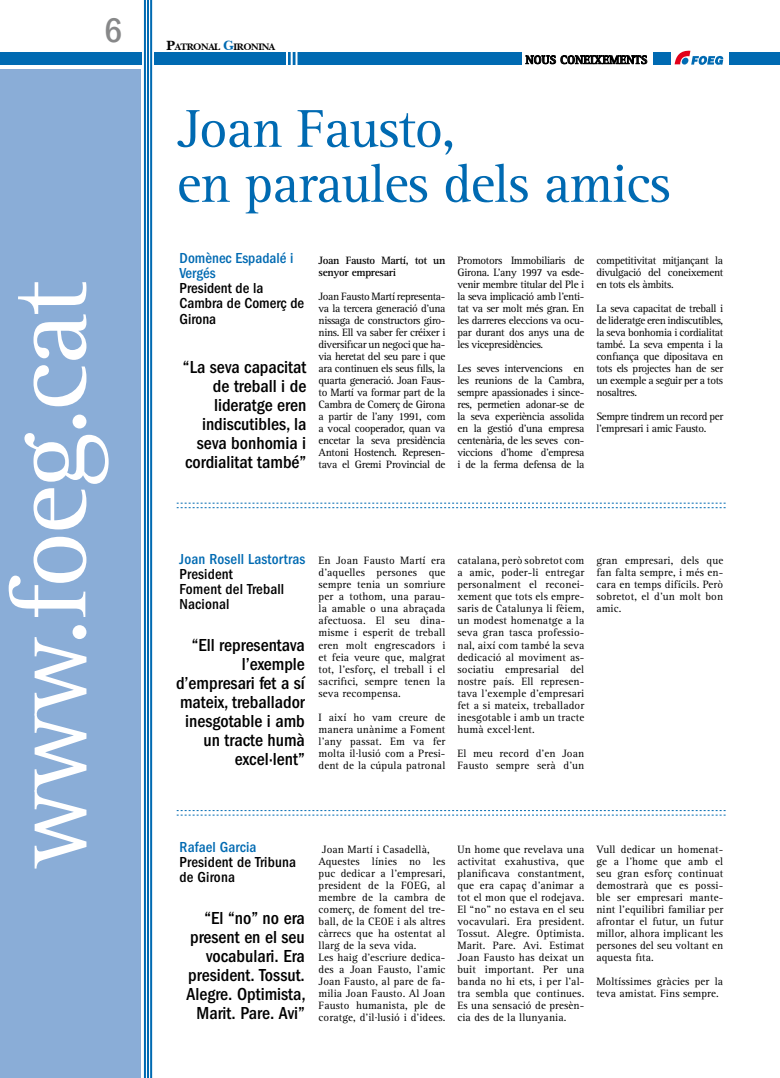
<style>
.page{position:relative;width:780px;height:1078px;background:#fff}
.page>*{position:absolute;margin:0;border:0;box-sizing:border-box;transform-origin:0 0}
.t1{font:110.3px "Rotis Serif";letter-spacing:-.03em;color:#fff}
.t2{font:55px/55px "Rotis Serif";letter-spacing:-.02em;color:#006ab2}
.t3{font:500 condensed 18px/19px "Franklin Gothic";color:#000;text-align:right}
.t4{font:500 condensed 15px/15px "Franklin Gothic";letter-spacing:.01em;color:#000}
.t5{font:500 condensed 15px/15px "Franklin Gothic";letter-spacing:.01em;color:#006ab2}
.t6{font:700 12px "Rotis Serif";letter-spacing:.01em;color:#000}
.t7{font:11px/12px "Rotis Serif";letter-spacing:.01em;color:#000;text-align:justify}
.t8{font:11px/12px "Rotis Serif";letter-spacing:-.03em;color:#000}
.t9{font:700 11px/12px "Rotis Serif";letter-spacing:-.03em;color:#000}
.t10{font:9.8px "New BAS Kbold";letter-spacing:-.045em;color:#000}
.s1{font-size:14px}
.s2{font-size:14px;color:#006ab2}
</style>
<div class="page">
<div style="left:0;top:69px;width:141px;height:1008px;background:#8aadd7"></div>
<div style="left:155px;top:52px;width:516px;height:12px;background:#006ab2"></div>
<svg style="left:674px;top:50px;width:49px;height:15px"></svg>
<div style="left:729px;top:52px;width:51px;height:12px;background:#006ab2"></div>
<hr style="left:286px;top:47px;width:2px;height:28px;background:#fff">
<hr style="left:291px;top:47px;width:2px;height:28px;background:#fff">
<hr style="left:295px;top:47px;width:2px;height:28px;background:#fff">
<hr style="left:144px;top:0;width:2px;height:1077px;background:#006ab2">
<hr style="left:147px;top:0;width:2px;height:1077px;background:#006ab2">
<hr style="left:150px;top:0;width:2px;height:1077px;background:#006ab2">
<div style="left:0;top:52px;width:141px;height:12px;background:#006ab2"></div>
<div style="left:522px;top:50px;width:130px;height:17px;background:#fff"></div>
<svg style="left:525px;top:55px;width:122px;height:10px"></svg>
<svg style="left:177px;top:810px;width:548px;height:5px"></svg>
<svg style="left:177px;top:503px;width:548px;height:5px"></svg>
<h1 class="t1" style="left:-14px;top:868px;width:589px;rotate:-90deg">www.foeg.cat</h1>
<p class="t10" style="left:166px;top:41px;width:110px"><span class="s1">P</span>ATRONAL <span class="s2">G</span>IRONINA</p>
<p class="t6" style="left:525px;top:53px;width:123px">NOUS CONEIXEMENTS</p>
<h2 class="t2" style="left:177px;top:103px;width:495px">Joan Fausto,<br>en paraules dels amics</h2>
<h3 class="t5" style="left:180px;top:251px;width:115px">Domènec Espadalé i<br>Vergés</h3>
<h3 class="t4" style="left:180px;top:281px;width:126px">President de la<br>Cambra de Comerç de<br>Girona</h3>
<p class="t9" style="left:318px;top:255px;width:128px">Joan Fausto Martí, tot un senyor empresari</p>
<p class="t7" style="left:318px;top:291px;width:128px">Joan Fausto Martí representa&shy;va la tercera generació d’una nissaga de constructors giro&shy;nins. Ell va saber fer créixer i diversificar un negoci que ha&shy;via heretat del seu pare i que ara continuen els seus fills, la quarta generació. Joan Faus&shy;to Martí va formar part de la Cambra de Comerç de Girona a partir de l’any 1991, com a vocal cooperador, quan va encetar la seva presidència Antoni Hostench. Represen&shy;tava el Gremi Provincial de</p>
<p class="t7" style="left:457px;top:255px;width:128px">Promotors Immobiliaris de Girona. L’any 1997 va esde&shy;venir membre titular del Ple i la seva implicació amb l’enti&shy;tat va ser molt més gran. En les darreres eleccions va ocu&shy;par durant dos anys una de les vicepresidències.</p>
<p class="t7" style="left:457px;top:363px;width:128px">Les seves intervencions en les reunions de la Cambra, sempre apassionades i since&shy;res, permetien adonar-se de la seva experiència assolida en la gestió d’una empresa centenària, de les seves con&shy;viccions d’home d’empresa i de la ferma defensa de la</p>
<p class="t7" style="left:596px;top:255px;width:128px">competitivitat mitjançant la divulgació del coneixement en tots els àmbits.</p>
<p class="t7" style="left:596px;top:303px;width:128px">La seva capacitat de treball i de lideratge eren indiscutibles, la seva bonhomia i cordialitat també. La seva empenta i la confiança que dipositava en tots els projectes han de ser un exemple a seguir per a tots nosaltres.</p>
<p class="t8" style="left:596px;top:411px;width:128px">Sempre tindrem un record per l’empresari i amic Fausto.</p>
<h3 class="t3" style="left:183px;top:358px;width:125px">“La seva capacitat de treball i de lideratge eren indiscutibles, la seva bonhomia i cordialitat també”</h3>
<h3 class="t5" style="left:180px;top:551px;width:127px">Joan Rosell Lastortras</h3>
<h3 class="t4" style="left:180px;top:566px;width:106px">President<br>Foment del Treball<br>Nacional</h3>
<p class="t7" style="left:318px;top:555px;width:128px">En Joan Fausto Martí era d’aquelles persones que sempre tenia un somriure per a tothom, una parau&shy;la amable o una abraçada afectuosa. El seu dina&shy;misme i esperit de treball eren molt engrescadors i et feia veure que, malgrat tot, l’esforç, el treball i el sacrifici, sempre tenen la seva recompensa.</p>
<p class="t7" style="left:318px;top:711px;width:128px">I així ho vam creure de manera unànime a Foment l’any passat. Em va fer molta il·lusió com a Presi&shy;dent de la cúpula patronal</p>
<h3 class="t3" style="left:176px;top:635px;width:130px">“Ell representava l’exemple d’empresari fet a sí mateix, treballador inesgotable i amb un tracte humà excel·lent”</h3>
<p class="t7" style="left:457px;top:555px;width:128px">catalana, però sobretot com a amic, poder-li entregar personalment el reconei&shy;xement que tots els empre&shy;saris de Catalunya li fèiem, un modest homenatge a la seva gran tasca professio&shy;nal, així com també la seva dedicació al moviment as&shy;sociatiu empresarial del nostre país. Ell represen&shy;tava l’exemple d’empresari fet a si mateix, treballador inesgotable i amb un tracte humà excel·lent.</p>
<p class="t7" style="left:457px;top:747px;width:128px">El meu record d’en Joan<br>Fausto sempre serà d’un</p>
<p class="t7" style="left:596px;top:555px;width:128px">gran empresari, dels que fan falta sempre, i més en&shy;cara en temps difícils. Però sobretot, el d’un molt bon amic.</p>
<h3 class="t5" style="left:180px;top:839px;width:78px">Rafael Garcia</h3>
<h3 class="t4" style="left:180px;top:854px;width:118px">President de Tribuna de Girona</h3>
<p class="t7" style="left:318px;top:843px;width:128px;text-align:left;text-indent:3px">Joan Martí i Casadellà,<br>Aquestes línies no les puc dedicar a l’empresari, president de la FOEG, al membre de la cambra de comerç, de foment del tre&shy;ball, de la CEOE i als altres càrrecs que ha ostentat al llarg de la seva vida.<br>Les haig d’escriure dedica&shy;des a Joan Fausto, l’amic<br>Joan Fausto, al pare de fa&shy;milia Joan Fausto. Al Joan<br>Fausto humanista, ple de coratge, d’il·lusió i d’idees.</p>
<p class="t7" style="left:457px;top:843px;width:128px">Un home que revelava una activitat exahustiva, que planificava constantment, que era capaç d’animar a tot el mon que el rodejava.<br>El “no” no estava en el seu vocavulari. Era president.<br>Tossut. Alegre. Optimista.<br>Marit. Pare. Avi. Estimat Joan Fausto has deixat un buit important. Per una banda no hi ets, i per l’al&shy;tra sembla que continues.<br>Es una sensació de presèn&shy;cia des de la llunyania.</p>
<p class="t7" style="left:596px;top:843px;width:128px">Vull dedicar un homenat&shy;ge a l’home que amb el seu gran esforç continuat demostrarà que es possi&shy;ble ser empresari mante&shy;nint l’equilibri familiar per afrontar el futur, un futur millor, alhora implicant les persones del seu voltant en aquesta fita.</p>
<h3 class="t3" style="left:186px;top:907px;width:121px">“El “no” no era present en el seu vocabulari. Era president. Tossut.<br>Alegre. Optimista,<br>Marit. Pare. Avi”</h3>
<p class="t7" style="left:596px;top:975px;width:128px">Moltíssimes gràcies per la teva amistat. Fins sempre.</p>
</div>
